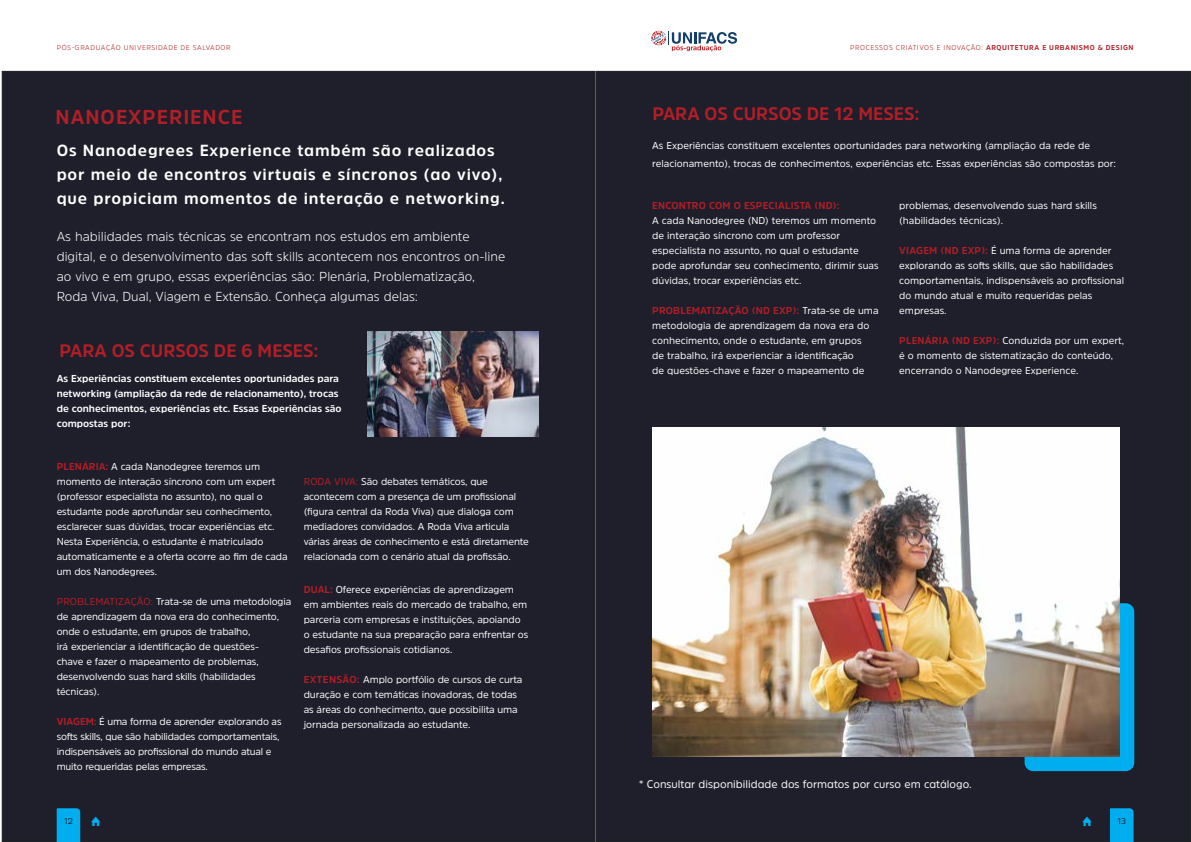
<style>
.page{position:relative;width:1191px;height:842px;background:#fff}
.page>*{position:absolute;margin:0;border:0;box-sizing:border-box;transform-origin:0 0}
.t1{font:700 20px "Amsi Pro";letter-spacing:.05em;color:#b21e27}
.t2{font:700 18px "Amsi Pro";color:#b21e27}
.t3{font:700 16px/24px "Amsi Pro";letter-spacing:.05em;color:#fff}
.t4{font:300 13px/20px "Amsi Pro";color:#fff}
.t5{font:11px "Amsi Pro";color:#fff}
.t6{font:10px/15px "Amsi Pro";letter-spacing:-.01em;color:#fff}
.t7{font:700 10px/15px "Amsi Pro";color:#fff}
.t8{font:700 10px "Amsi Pro";letter-spacing:.02em;color:#b21e27}
.t9{font:300 8.5px "Amsi Pro";color:#000}
.t10{font:300 7px "Amsi Pro";letter-spacing:.08em;color:#b21e27}
.s1{font-weight:700}
.s2{font-weight:700;color:#b21e27}
.s3{color:#b21e27}
</style>
<div class="page">
<div style="left:2px;top:71px;width:593px;height:770px;background:#1e1f2b"></div>
<div style="left:596px;top:71px;width:594px;height:770px;background:#1e1f2b"></div>
<svg style="left:57px;top:808px;width:23px;height:34px"></svg>
<svg style="left:1110px;top:808px;width:23px;height:34px"></svg>
<svg style="left:651px;top:30px;width:86px;height:21px"></svg>
<img style="left:367px;top:332px;width:172px;height:104px">
<div style="left:1024px;top:603px;width:110px;height:168px;background:#00aeef;border-radius:9px"></div>
<img style="left:652px;top:427px;width:467px;height:329px">
<p class="t10" style="left:57px;top:42px;width:175px">PÓS-GRADUAÇÃO UNIVERSIDADE DE SALVADOR</p>
<p class="t10" style="left:850px;top:42px;width:285px">PROCESSOS CRIATIVOS E INOVAÇÃO: <span class="s1">ARQUITETURA E URBANISMO &amp; DESIGN</span></p>
<h1 class="t1" style="left:56px;top:103px;width:188px">NANOEXPERIENCE</h1>
<h3 class="t3" style="left:57px;top:138px;width:449px">Os Nanodegrees Experience também são realizados por meio de encontros virtuais e síncronos (ao vivo), que propiciam momentos de interação e networking.</h3>
<p class="t4" style="left:57px;top:226px;width:450px">As habilidades mais técnicas se encontram nos estudos em ambiente digital, e o desenvolvimento das soft skills acontecem nos encontros on-line ao vivo e em grupo, essas experiências são: Plenária, Problematização, Roda Viva, Dual, Viagem e Extensão. Conheça algumas delas:</p>
<h2 class="t2" style="left:59px;top:339px;width:261px">PARA OS CURSOS DE 6 MESES:</h2>
<p class="t7" style="left:57px;top:370px;width:286px">As Experiências constituem excelentes oportunidades para networking (ampliação da rede de relacionamento), trocas de conhecimentos, experiências etc. Essas Experiências são compostas por:</p>
<p class="t6" style="left:57px;top:459px;width:232px"><span class="s2">PLENÁRIA:</span> A cada Nanodegree teremos um momento de interação síncrono com um expert (professor especialista no assunto), no qual o estudante pode aprofundar seu conhecimento, esclarecer suas dúvidas, trocar experiências etc.<br>Nesta Experiência, o estudante é matriculado automaticamente e a oferta ocorre ao fim de cada um dos Nanodegrees.</p>
<p class="t6" style="left:57px;top:594px;width:236px"><span class="s3">PROBLEMATIZAÇÃO:</span> Trata-se de uma metodologia de aprendizagem da nova era do conhecimento, onde o estudante, em grupos de trabalho,<br>irá experienciar a identificação de questões-<br>chave e fazer o mapeamento de problemas, desenvolvendo suas hard skills (habilidades técnicas).</p>
<p class="t6" style="left:57px;top:714px;width:226px"><span class="s2">VIAGEM:</span> É uma forma de aprender explorando as softs skills, que são habilidades comportamentais, indispensáveis ao profissional do mundo atual e muito requeridas pelas empresas.</p>
<p class="t6" style="left:304px;top:474px;width:227px"><span class="s3">RODA VIVA:</span> São debates temáticos, que acontecem com a presença de um profissional (figura central da Roda Viva) que dialoga com mediadores convidados. A Roda Viva articula várias áreas de conhecimento e está diretamente relacionada com o cenário atual da profissão.</p>
<p class="t6" style="left:304px;top:582px;width:226px"><span class="s2">DUAL:</span> Oferece experiências de aprendizagem em ambientes reais do mercado de trabalho, em parceria com empresas e instituições, apoiando o estudante na sua preparação para enfrentar os desafios profissionais cotidianos.</p>
<p class="t6" style="left:304px;top:672px;width:220px"><span class="s2">EXTENSÃO:</span> Amplo portfólio de cursos de curta duração e com temáticas inovadoras, de todas as áreas do conhecimento, que possibilita uma jornada personalizada ao estudante.</p>
<h2 class="t2" style="left:652px;top:102px;width:269px">PARA OS CURSOS DE 12 MESES:</h2>
<p class="t6" style="left:652px;top:136px;width:465px;line-height:18px">As Experiências constituem excelentes oportunidades para networking (ampliação da rede de relacionamento), trocas de conhecimentos, experiências etc. Essas experiências são compostas por:</p>
<p class="t8" style="left:652px;top:199px;width:189px">ENCONTRO COM O ESPECIALISTA (ND):</p>
<p class="t6" style="left:652px;top:213px;width:228px">A cada Nanodegree (ND) teremos um momento de interação síncrono com um professor especialista no assunto, no qual o estudante pode aprofundar seu conhecimento, dirimir suas dúvidas, trocar experiências etc.</p>
<p class="t6" style="left:652px;top:303px;width:228px"><span class="s2">PROBLEMATIZAÇÃO (ND EXP):</span> Trata-se de uma metodologia de aprendizagem da nova era do conhecimento, onde o estudante, em grupos<br>de trabalho, irá experienciar a identificação<br>de questões-chave e fazer o mapeamento de</p>
<p class="t6" style="left:899px;top:198px;width:199px">problemas, desenvolvendo suas hard skills (habilidades técnicas).</p>
<p class="t6" style="left:899px;top:243px;width:226px"><span class="s2">VIAGEM (ND EXP):</span> É uma forma de aprender explorando as softs skills, que são habilidades comportamentais, indispensáveis ao profissional do mundo atual e muito requeridas pelas empresas.</p>
<p class="t6" style="left:899px;top:333px;width:226px"><span class="s2">PLENÁRIA (ND EXP):</span> Conduzida por um expert, é o momento de sistematização do conteúdo, encerrando o Nanodegree Experience.</p>
<p class="t5" style="left:639px;top:777px;width:334px">* Consultar disponibilidade dos formatos por curso em catálogo.</p>
<p class="t9" style="left:64px;top:815px;width:10px">12</p>
<p class="t9" style="left:1117px;top:815px;width:10px">13</p>
</div>
